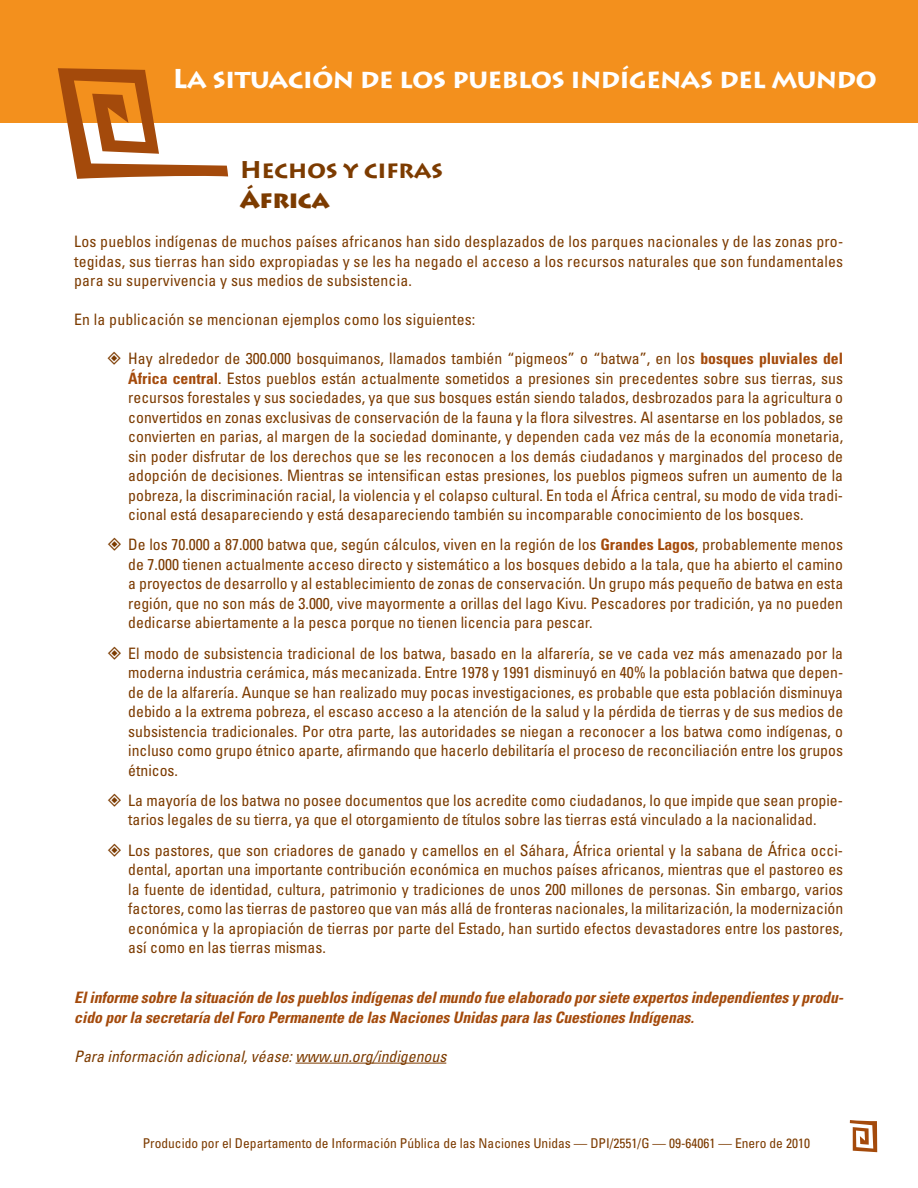
<style>
.page{position:relative;width:918px;height:1188px;background:#fff}
.page>*{position:absolute;margin:0;border:0;box-sizing:border-box;transform-origin:0 0}
.t1{font:700 27px "Lithos Pro";letter-spacing:-.03em;color:#fff}
.t2{font:700 24px "Lithos Pro";letter-spacing:-.02em;color:#7c3b00}
.t3{font:900 24px "Lithos Pro";letter-spacing:-.02em;color:#7c3b00}
.t4{font:condensed 15.75px/19.5px "Univers LT Std";color:#7c3b00;text-align:justify}
.t5{font:italic 700 condensed 15.75px/19.5px "Univers LT Std";letter-spacing:-.005em;color:#a44a0b}
.t6{font:italic condensed 15.75px "Univers LT Std";color:#7c3b00}
.t7{font:condensed 13.5px "Univers LT Std";color:#7c3b00}
.s1{font-weight:700;color:#a44a0b}
</style>
<div class="page">
<div style="left:0;top:0;width:918px;height:123px;background:#f3901d"></div>
<svg style="left:58px;top:68px;width:170px;height:111px"></svg>
<svg style="left:850px;top:1120px;width:27px;height:32px"></svg>
<hr style="left:296px;top:1063px;width:150px;height:1px;background:#7c3b00">
<h1 class="t1" style="left:172px;top:63px;width:706px">La situación de los pueblos indígenas del mundo</h1>
<h2 class="t2" style="left:240px;top:155px;width:205px">Hechos y cifras</h2>
<h2 class="t3" style="left:240px;top:185px;width:92px">ÁFRICA</h2>
<p class="t4" style="left:74px;top:231px;width:771px">Los pueblos indígenas de muchos países africanos han sido desplazados de los parques nacionales y de las zonas pro&shy;tegidas, sus tierras han sido expropiadas y se les ha negado el acceso a los recursos naturales que son fundamentales para su supervivencia y sus medios de subsistencia.</p>
<p class="t4" style="left:74px;top:309px;width:403px">En la publicación se mencionan ejemplos como los siguientes:</p>
<p class="t4" style="left:128px;top:348px;width:717px">Hay alrededor de 300.000 bosquimanos, llamados también “pigmeos” o “batwa”, en los <span class="s1">bosques pluviales del África central</span>. Estos pueblos están actualmente sometidos a presiones sin precedentes sobre sus tierras, sus recursos forestales y sus sociedades, ya que sus bosques están siendo talados, desbrozados para la agricultura o convertidos en zonas exclusivas de conservación de la fauna y la flora silvestres. Al asentarse en los poblados, se convierten en parias, al margen de la sociedad dominante, y dependen cada vez más de la economía monetaria, sin poder disfrutar de los derechos que se les reconocen a los demás ciudadanos y marginados del proceso de adopción de decisiones. Mientras se intensifican estas presiones, los pueblos pigmeos sufren un aumento de la pobreza, la discriminación racial, la violencia y el colapso cultural. En toda el África central, su modo de vida tradi&shy;cional está desapareciendo y está desapareciendo también su incomparable conocimiento de los bosques.</p>
<p class="t4" style="left:128px;top:535px;width:716px">De los 70.000 a 87.000 batwa que, según cálculos, viven en la región de los <span class="s1">Grandes Lagos</span>, probablemente menos de 7.000 tienen actualmente acceso directo y sistemático a los bosques debido a la tala, que ha abierto el camino a proyectos de desarrollo y al establecimiento de zonas de conservación. Un grupo más pequeño de batwa en esta región, que no son más de 3.000, vive mayormente a orillas del lago Kivu. Pescadores por tradición, ya no pueden dedicarse abiertamente a la pesca porque no tienen licencia para pescar.</p>
<p class="t4" style="left:128px;top:643px;width:716px">El modo de subsistencia tradicional de los batwa, basado en la alfarería, se ve cada vez más amenazado por la moderna industria cerámica, más mecanizada. Entre 1978 y 1991 disminuyó en 40% la población batwa que depen&shy;de de la alfarería. Aunque se han realizado muy pocas investigaciones, es probable que esta población disminuya debido a la extrema pobreza, el escaso acceso a la atención de la salud y la pérdida de tierras y de sus medios de subsistencia tradicionales. Por otra parte, las autoridades se niegan a reconocer a los batwa como indígenas, o incluso como grupo étnico aparte, afirmando que hacerlo debilitaría el proceso de reconciliación entre los grupos étnicos.</p>
<p class="t4" style="left:128px;top:790px;width:716px">La mayoría de los batwa no posee documentos que los acredite como ciudadanos, lo que impide que sean propie&shy;tarios legales de su tierra, ya que el otorgamiento de títulos sobre las tierras está vinculado a la nacionalidad.</p>
<p class="t4" style="left:128px;top:840px;width:716px">Los pastores, que son criadores de ganado y camellos en el Sáhara, África oriental y la sabana de África occi&shy;dental, aportan una importante contribución económica en muchos países africanos, mientras que el pastoreo es la fuente de identidad, cultura, patrimonio y tradiciones de unos 200 millones de personas. Sin embargo, varios factores, como las tierras de pastoreo que van más allá de fronteras nacionales, la militarización, la modernización económica y la apropiación de tierras por parte del Estado, han surtido efectos devastadores entre los pastores, así como en las tierras mismas.</p>
<p class="t5" style="left:74px;top:988px;width:771px">El informe sobre la situación de los pueblos indígenas del mundo fue elaborado por siete expertos independientes y produ&shy;cido por la secretaría del Foro Permanente de las Naciones Unidas para las Cuestiones Indígenas.</p>
<p class="t6" style="left:74px;top:1046px;width:374px">Para información adicional, véase: www.un.org/indigenous</p>
<p class="t7" style="left:143px;top:1135px;width:669px">Producido por el Departamento de Información Pública de las Naciones Unidas — DPI/2551/G — 09-64061 — Enero de 2010</p>
</div>
